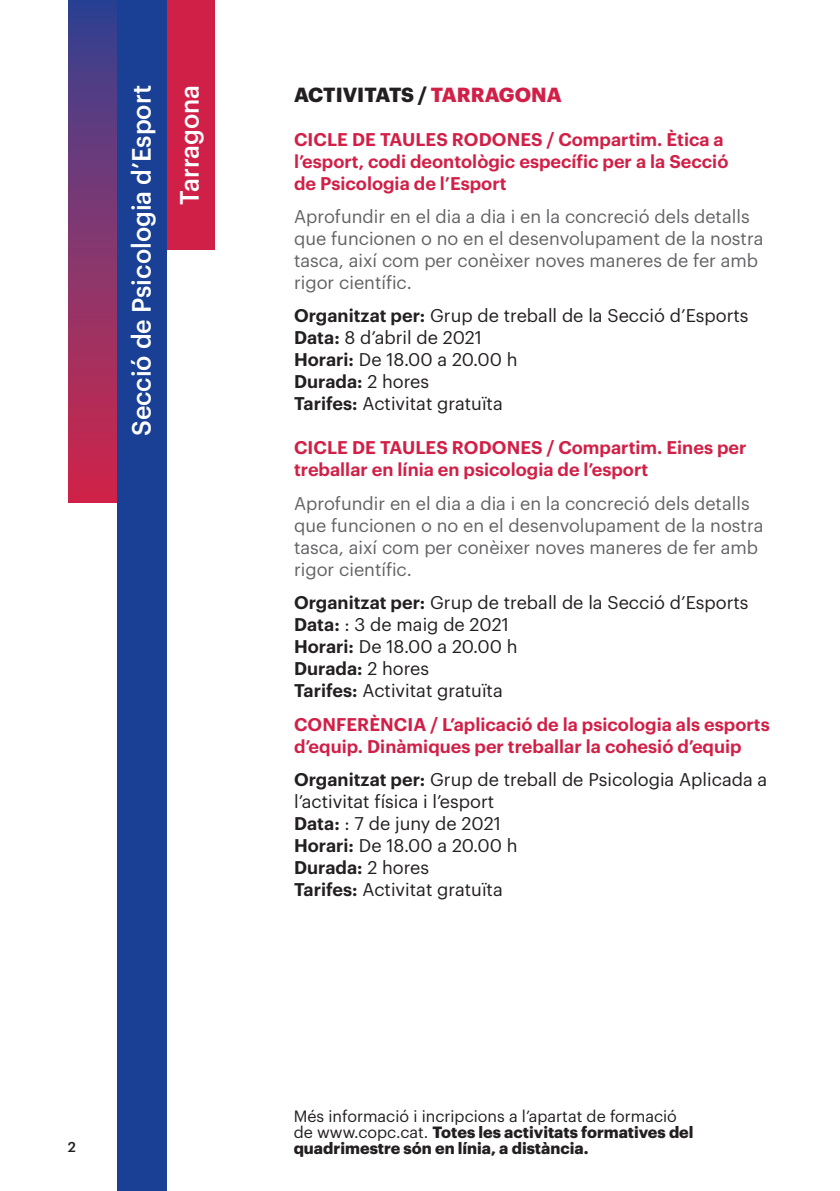
<style>
.page{position:relative;width:840px;height:1191px;background:#fff}
.page>*{position:absolute;margin:0;border:0;box-sizing:border-box;transform-origin:0 0}
.Título_curso-activid{font:500 26px "Graphik";color:#fff;scale:.96 1}
.Párrafo_Organizado_p{font:700 20px "Graphik";color:#231f20}
.Párrafo_Organizado_p-2{font:18px/22px "Graphik";color:#231f20}
.Párrafo_Organizado_p-3{font:18px/22px "Graphik";color:#636366}
.Párrafo_Organizado_p-4{font:600 18px/22px "Graphik";color:#d12047}
.Párrafo_Organizado_p-5{font:600 18px "Graphik";color:#231f20}
.t1{font:700 16px/16px "Graphik";color:#231f20}
.t2{font:16px "Graphik";color:#231f20}
.t3{font:500 14px "Graphik";color:#231f20}
.s1{color:#d12047}
.s2{font-weight:600}
.s3{font-weight:400}
</style>
<div class="page">
<div style="left:68px;top:0;width:50px;height:502px;background:linear-gradient(to bottom,#344392,#d32649)"></div>
<div style="left:166px;top:0;width:49px;height:250px;background:#d12047"></div>
<div style="left:117px;top:0;width:49px;height:1191px;background:#194095"></div>
<p class="Título_curso-activid" style="left:121px;top:436px;width:367px;rotate:-90deg">Secció de Psicologia d’Esport</p>
<p class="Título_curso-activid" style="left:169px;top:205px;width:127px;rotate:-90deg">Tarragona</p>
<p class="Párrafo_Organizado_p" style="left:294px;top:79px;width:269px">ACTIVITATS / <span class="s1">TARRAGONA</span></p>
<p class="Párrafo_Organizado_p-4" style="left:294px;top:126px;width:435px">CICLE DE TAULES RODONES / Compartim. Ètica a l’esport, codi deontològic específic per a la Secció de Psicologia de l’Esport</p>
<p class="Párrafo_Organizado_p-3" style="left:294px;top:204px;width:470px">Aprofundir en el dia a dia i en la concreció dels detalls que funcionen o no en el desenvolupament de la nostra tasca, així com per conèixer noves maneres de fer amb rigor científic.</p>
<p class="Párrafo_Organizado_p-2" style="left:294px;top:303px;width:456px"><span class="s2">Organitzat per:</span> Grup de treball de la Secció d’Esports</p>
<p class="Párrafo_Organizado_p-2" style="left:294px;top:325px;width:189px"><span class="s2">Data:</span> 8 d’abril de 2021</p>
<p class="Párrafo_Organizado_p-2" style="left:294px;top:347px;width:225px"><span class="s2">Horari:</span> De 18.00 a 20.00 h</p>
<p class="Párrafo_Organizado_p-5" style="left:294px;top:368px;width:137px">Durada: <span class="s3">2 hores</span></p>
<p class="Párrafo_Organizado_p-2" style="left:294px;top:391px;width:210px"><span class="s2">Tarifes:</span> Activitat gratuïta</p>
<p class="Párrafo_Organizado_p-4" style="left:294px;top:435px;width:453px">CICLE DE TAULES RODONES / Compartim. Eines per treballar en línia en psicologia de l’esport</p>
<p class="Párrafo_Organizado_p-3" style="left:294px;top:491px;width:470px">Aprofundir en el dia a dia i en la concreció dels detalls que funcionen o no en el desenvolupament de la nostra tasca, així com per conèixer noves maneres de fer amb rigor científic.</p>
<p class="Párrafo_Organizado_p-2" style="left:294px;top:590px;width:456px"><span class="s2">Organitzat per:</span> Grup de treball de la Secció d’Esports</p>
<p class="Párrafo_Organizado_p-2" style="left:294px;top:612px;width:216px"><span class="s2">Data:</span> : 3 de maig de 2021</p>
<p class="Párrafo_Organizado_p-2" style="left:294px;top:634px;width:225px"><span class="s2">Horari:</span> De 18.00 a 20.00 h</p>
<p class="Párrafo_Organizado_p-5" style="left:294px;top:655px;width:137px">Durada: <span class="s3">2 hores</span></p>
<p class="Párrafo_Organizado_p-2" style="left:294px;top:678px;width:210px"><span class="s2">Tarifes:</span> Activitat gratuïta</p>
<p class="Párrafo_Organizado_p-4" style="left:294px;top:711px;width:477px">CONFERÈNCIA / L’aplicació de la psicologia als esports d’equip. Dinàmiques per treballar la cohesió d’equip</p>
<p class="Párrafo_Organizado_p-2" style="left:294px;top:767px;width:474px"><span class="s2">Organitzat per:</span> Grup de treball de Psicologia Aplicada a l’activitat física i l’esport</p>
<p class="Párrafo_Organizado_p-2" style="left:294px;top:811px;width:208px"><span class="s2">Data:</span> : 7 de juny de 2021</p>
<p class="Párrafo_Organizado_p-2" style="left:294px;top:833px;width:225px"><span class="s2">Horari:</span> De 18.00 a 20.00 h</p>
<p class="Párrafo_Organizado_p-5" style="left:294px;top:853px;width:137px">Durada: <span class="s3">2 hores</span></p>
<p class="Párrafo_Organizado_p-2" style="left:294px;top:877px;width:210px"><span class="s2">Tarifes:</span> Activitat gratuïta</p>
<p class="t3" style="left:68px;top:1136px;width:10px">2</p>
<p class="t2" style="left:293px;top:1104px;width:384px">Més informació i incripcions a l’apartat de formació</p>
<p class="t1" style="left:293px;top:1122px;width:401px"><span class="s3">de www.copc.cat.</span> Totes les activitats formatives del quadrimestre són en línia, a distància.</p>
</div>
